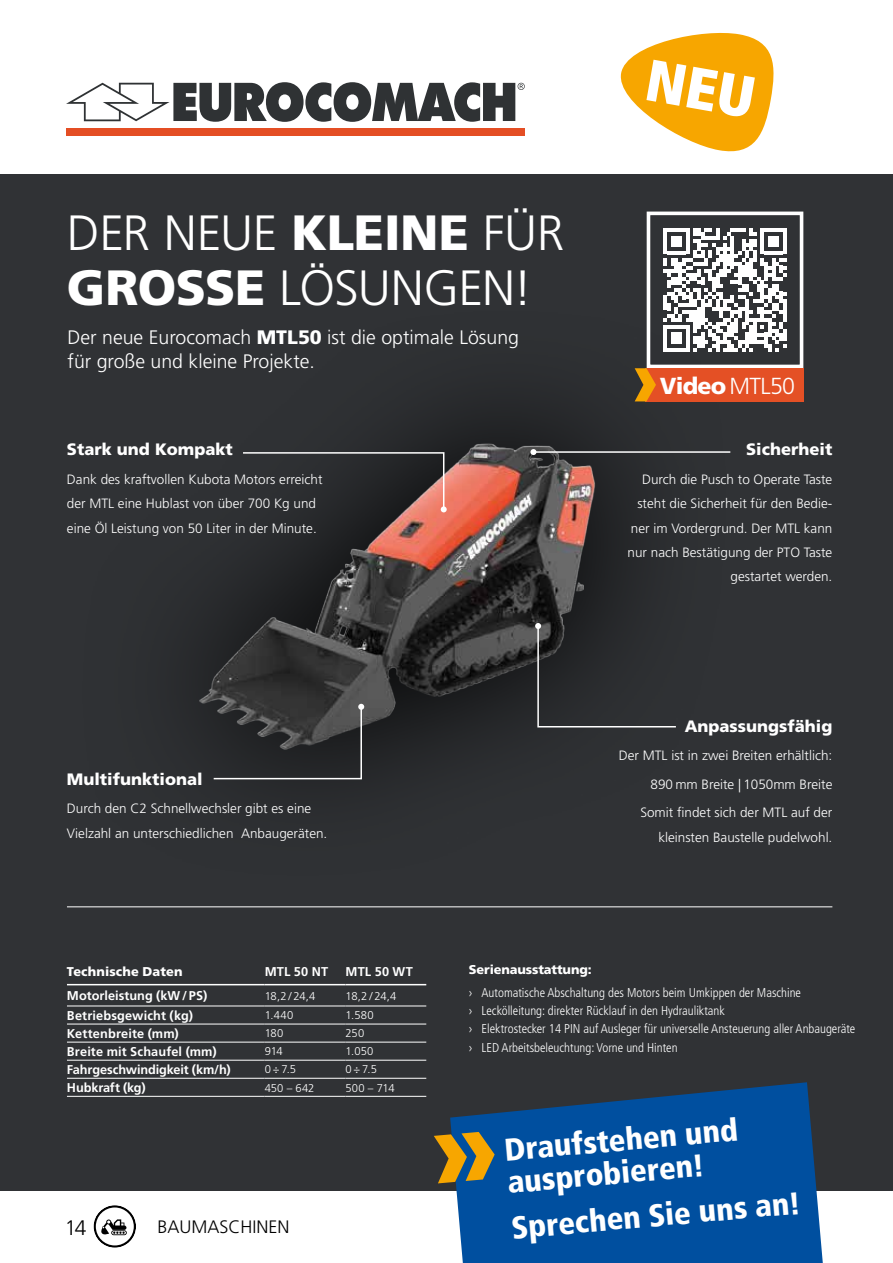
<style>
.page{position:relative;width:893px;height:1263px;background:#fff}
.page>*{position:absolute;margin:0;border:0;box-sizing:border-box;transform-origin:0 0}
.t1{font:300 49.5px/54px "Frutiger LT Std";letter-spacing:-.015em;color:#fff}
.t2{font:900 condensed 31.5px/32.4px "Frutiger LT Std";color:#fff}
.t3{font:900 23.25px "Frutiger LT Std";letter-spacing:-.035em;color:#fff}
.t4{font:300 21px "Frutiger LT Std";color:#000}
.t5{font:300 19.5px/24.3px "Frutiger LT Std";color:#fff}
.t6{font:300 18px "Frutiger LT Std";color:#000}
.t7{font:condensed 18px "Frutiger LT Std";letter-spacing:.1em;color:#000}
.t8{font:900 16.5px "Frutiger LT Std";color:#fff}
.t9{font:300 13.5px/24.3px "Frutiger LT Std";color:#fff}
.t10{font:300 condensed 12.75px/18.3px "Frutiger LT Std";color:#fff}
.t11{font:700 12.75px "Frutiger LT Std";letter-spacing:.005em;color:#fff}
.t12{font:900 12.75px "Frutiger LT Std";letter-spacing:.005em;color:#fff}
.t13{font:300 11.25px "Frutiger LT Std";letter-spacing:.005em;color:#fff}
.s1{font-weight:900}
.s2{font-weight:300}
.s3{font-weight:900;font-stretch:normal}
.s4{font-stretch:normal}
</style>
<div class="page">
<div style="left:0;top:174px;width:893px;height:1017px;background:#303235"></div>
<hr style="left:67px;top:906px;width:765px;height:1px;background:#fff">
<img style="left:198px;top:434px;width:411px;height:325px">
<svg style="left:450px;top:1082px;width:373px;height:181px;background:#094e93"></svg>
<svg style="left:434px;top:1132px;width:61px;height:51px;background:#8e7a38"></svg>
<svg style="left:242px;top:451px;width:205px;height:61px"></svg>
<hr style="left:533px;top:451px;width:197px;height:2px;background:#fff">
<svg style="left:530px;top:449px;width:6px;height:6px"></svg>
<svg style="left:535px;top:623px;width:141px;height:105px"></svg>
<svg style="left:212px;top:704px;width:152px;height:76px"></svg>
<hr style="left:67px;top:984px;width:198px;height:1px;background:#fff">
<hr style="left:265px;top:984px;width:80px;height:1px;background:#fff">
<hr style="left:345px;top:984px;width:81px;height:1px;background:#fff">
<hr style="left:67px;top:1006px;width:198px;height:1px;background:#fff">
<hr style="left:265px;top:1006px;width:80px;height:1px;background:#fff">
<hr style="left:345px;top:1006px;width:81px;height:1px;background:#fff">
<hr style="left:67px;top:1060px;width:198px;height:1px;background:#fff">
<hr style="left:265px;top:1060px;width:80px;height:1px;background:#fff">
<hr style="left:345px;top:1060px;width:81px;height:1px;background:#fff">
<hr style="left:67px;top:1078px;width:198px;height:1px;background:#fff">
<hr style="left:265px;top:1078px;width:80px;height:1px;background:#fff">
<hr style="left:345px;top:1078px;width:81px;height:1px;background:#fff">
<hr style="left:67px;top:1096px;width:198px;height:1px;background:#fff">
<hr style="left:265px;top:1096px;width:80px;height:1px;background:#fff">
<hr style="left:345px;top:1096px;width:81px;height:1px;background:#fff">
<hr style="left:67px;top:1024px;width:198px;height:1px;background:#fff">
<hr style="left:265px;top:1024px;width:80px;height:1px;background:#fff">
<hr style="left:345px;top:1024px;width:81px;height:1px;background:#fff">
<hr style="left:67px;top:1042px;width:198px;height:1px;background:#fff">
<hr style="left:265px;top:1042px;width:80px;height:1px;background:#fff">
<hr style="left:345px;top:1042px;width:81px;height:1px;background:#fff">
<svg style="left:66px;top:82px;width:459px;height:40px"></svg>
<div style="left:66px;top:128px;width:459px;height:8px;background:#e44e24"></div>
<svg style="left:663px;top:228px;width:124px;height:123px"></svg>
<div style="left:647px;top:212px;width:156px;height:156px;border:4px solid #fff"></div>
<div style="left:645px;top:368px;width:158px;height:33px;background:#e45025"></div>
<svg style="left:635px;top:368px;width:21px;height:33px"></svg>
<svg style="left:94px;top:1205px;width:42px;height:43px"></svg>
<svg style="left:620px;top:32px;width:154px;height:120px"></svg>
<h1 class="t1" style="left:67px;top:207px;width:499px">DER NEUE <span class="s1">KLEINE</span> FÜR<br><span class="s1">GROSSE</span> LÖSUNGEN!</h1>
<h3 class="t5" style="left:68px;top:325px;width:453px">Der neue Eurocomach <span class="s1">MTL50</span> ist die optimale Lösung für große und kleine Projekte.</h3>
<p class="t8" style="left:67px;top:440px;width:167px">Stark und Kompakt</p>
<p class="t9" style="left:67px;top:467px;width:257px">Dank des kraftvollen Kubota Motors erreicht der MTL eine Hublast von über 700 Kg und eine Öl Leistung von 50 Liter in der Minute.</p>
<p class="t8" style="left:67px;top:769px;width:137px">Multifunktional</p>
<p class="t9" style="left:67px;top:797px;width:262px">Durch den C2 Schnellwechsler gibt es eine<br>Vielzahl an unterschiedlichen Anbaugeräten.</p>
<h3 class="t3" style="left:660px;top:371px;width:137px">Video <span class="s2">MTL50</span></h3>
<p class="t8" style="left:746px;top:440px;width:88px">Sicherheit</p>
<p class="t9" style="left:628px;top:467px;width:206px;text-align:right">Durch die Pusch to Operate Taste steht die Sicherheit für den Bedie&shy;ner im Vordergrund. Der MTL kann nur nach Bestätigung der PTO Taste gestartet werden.</p>
<p class="t8" style="left:685px;top:716px;width:149px">Anpassungsfähig</p>
<p class="t9" style="left:619px;top:742px;width:215px;line-height:28.5px;text-align:right">Der MTL ist in zwei Breiten erhältlich:<br>890 mm Breite | 1050mm Breite<br>Somit findet sich der MTL auf der</p>
<p class="t9" style="left:658px;top:825px;width:176px">kleinsten Baustelle pudelwohl.</p>
<p class="t12" style="left:67px;top:964px;width:117px">Technische Daten</p>
<p class="t11" style="left:265px;top:964px;width:65px">MTL 50 NT</p>
<p class="t11" style="left:345px;top:964px;width:69px">MTL 50 WT</p>
<p class="t11" style="left:67px;top:988px;width:142px">Motorleistung (kW/ PS)</p>
<p class="t13" style="left:265px;top:989px;width:52px">18,2 / 24,4</p>
<p class="t13" style="left:345px;top:989px;width:52px">18,2 / 24,4</p>
<p class="t11" style="left:67px;top:1008px;width:128px">Betriebsgewicht (kg)</p>
<p class="t13" style="left:265px;top:1009px;width:30px">1.440</p>
<p class="t13" style="left:345px;top:1009px;width:30px">1.580</p>
<p class="t11" style="left:67px;top:1026px;width:113px">Kettenbreite (mm)</p>
<p class="t13" style="left:265px;top:1027px;width:20px">180</p>
<p class="t13" style="left:345px;top:1027px;width:20px">250</p>
<p class="t11" style="left:67px;top:1044px;width:151px">Breite mit Schaufel (mm)</p>
<p class="t13" style="left:265px;top:1045px;width:20px">914</p>
<p class="t13" style="left:345px;top:1045px;width:29px">1.050</p>
<p class="t11" style="left:67px;top:1062px;width:165px">Fahrgeschwindigkeit (km/h)</p>
<p class="t13" style="left:265px;top:1063px;width:33px">0÷7.5</p>
<p class="t13" style="left:345px;top:1063px;width:33px">0÷7.5</p>
<p class="t11" style="left:67px;top:1080px;width:80px">Hubkraft (kg)</p>
<p class="t13" style="left:265px;top:1081px;width:51px">450 – 642</p>
<p class="t13" style="left:345px;top:1081px;width:51px">500 – 714</p>
<h3 class="t4" style="left:65px;top:1216px;width:23px">14</h3>
<h3 class="t6" style="left:157px;top:1217px;width:134px">BAUMASCHINEN</h3>
<h3 class="t6" style="left:67px;top:1217px;width:21px">28</h3>
<h3 class="t7" style="left:161px;top:1216px;width:138px">BAUMASCHINEN</h3>
<p class="t10" style="left:469px;top:959px;width:334px;line-height:22.5px"><span class="s3">Serienausstattung:<br></span><span class="s4">›</span> Automatische Abschaltung des Motors beim Umkippen der Maschine</p>
<p class="t10" style="left:469px;top:1002px;width:388px"><span class="s4">›</span> Leckölleitung: direkter Rücklauf in den Hydrauliktank<br><span class="s4">›</span> Elektrostecker 14 PIN auf Ausleger für universelle Ansteuerung aller Anbaugeräte <span class="s4">›</span> LED Arbeitsbeleuchtung: Vorne und Hinten</p>
<h2 class="t2" style="left:503px;top:1133px;width:236px;rotate:-5deg">Draufstehen und ausprobieren!</h2>
<h2 class="t2" style="left:510px;top:1211px;width:292px;rotate:-5deg">Sprechen Sie uns an!</h2>
</div>
